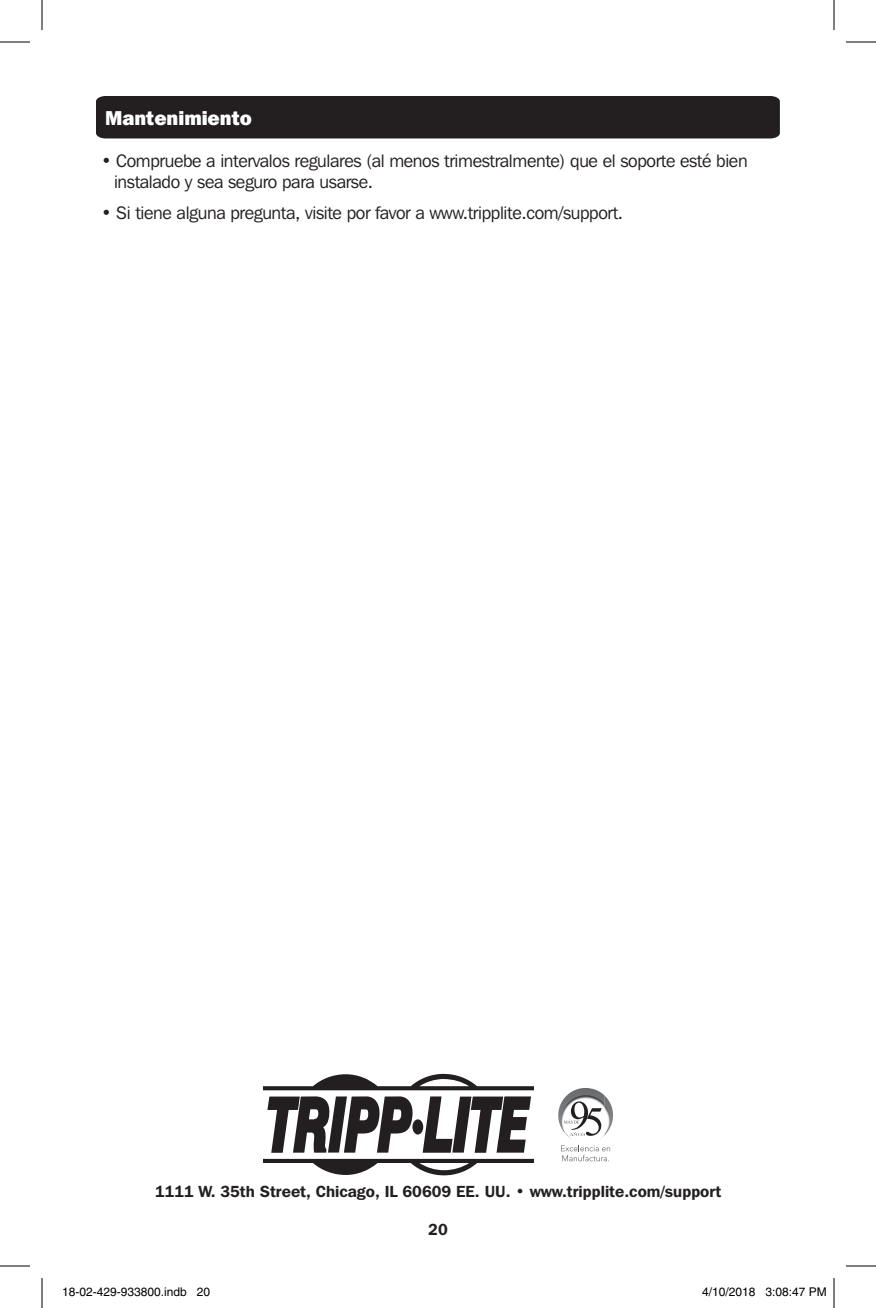
<style>
.page{position:relative;width:876px;height:1308px;background:#fff}
.page>*{position:absolute;margin:0;border:0;box-sizing:border-box;transform-origin:0 0}
.t1{font:800 20px "Franklin Gothic IT Cby BT";color:#fff}
.t2{font:18px/21.6px "Franklin Gothic IT Cby BT";letter-spacing:-.02em;color:#231f20}
.t3{font:600 16px "Franklin Gothic IT Cby BT";color:#231f20}
.t4{font:12px "Helvetica";color:#000}
</style>
<div class="page">
<div style="left:96px;top:96px;width:684px;height:42px;background:#231f20"></div>
<div style="left:412px;top:1119px;width:11px;height:16px;background:#231f20;border-radius:50%"></div>
<svg style="left:267px;top:1096px;width:147px;height:57px"></svg>
<svg style="left:423px;top:1096px;width:108px;height:57px"></svg>
<svg style="left:263px;top:1074px;width:271px;height:16px"></svg>
<svg style="left:263px;top:1159px;width:271px;height:16px"></svg>
<img style="left:561px;top:1088px;width:23px;height:15px">
<img style="left:604px;top:1100px;width:9px;height:35px">
<svg style="left:561px;top:1145px;width:49px;height:16px"></svg>
<svg style="left:564px;top:1101px;width:38px;height:35px"></svg>
<hr style="left:0;top:42px;width:30px;height:1px;background:#000">
<hr style="left:846px;top:42px;width:30px;height:1px;background:#000">
<hr style="left:0;top:1266px;width:30px;height:1px;background:#000">
<hr style="left:846px;top:1266px;width:30px;height:1px;background:#000">
<hr style="left:42px;top:0;width:1px;height:30px;background:#000">
<hr style="left:42px;top:1278px;width:1px;height:30px;background:#000">
<hr style="left:834px;top:0;width:1px;height:30px;background:#000">
<hr style="left:834px;top:1278px;width:1px;height:30px;background:#000">
<div style="left:147px;top:1287px;width:7px;height:10px;border:1px solid #fff;border-radius:50%"></div>
<div style="left:155px;top:1288px;width:5px;height:8px;border:1px solid #fff;border-radius:50%"></div>
<div style="left:154px;top:1287px;width:7px;height:10px;border:1px solid #fff;border-radius:50%"></div>
<div style="left:203px;top:1287px;width:7px;height:10px;border:1px solid #fff;border-radius:50%"></div>
<p class="t1" style="left:105px;top:105px;width:148px">Mantenimiento</p>
<p class="t2" style="left:114px;top:149px;width:635px;text-indent:-13px">• Compruebe a intervalos regulares (al menos trimestralmente) que el soporte esté bien instalado y sea seguro para usarse.</p>
<p class="t2" style="left:101px;top:201px;width:524px">• Si tiene alguna pregunta, visite por favor a www.tripplite.com/support.</p>
<p class="t3" style="left:155px;top:1181px;width:568px">1111 W. 35th Street, Chicago, IL 60609 EE. UU. • www.tripplite.com/support</p>
<p class="t3" style="left:428px;top:1219px;width:21px">20</p>
<p class="t4" style="left:62px;top:1285px;width:150px">18-02-429-933800.indb 20</p>
<p class="t4" style="left:702px;top:1285px;width:126px">4/10/2018 3:08:47 PM</p>
</div>
